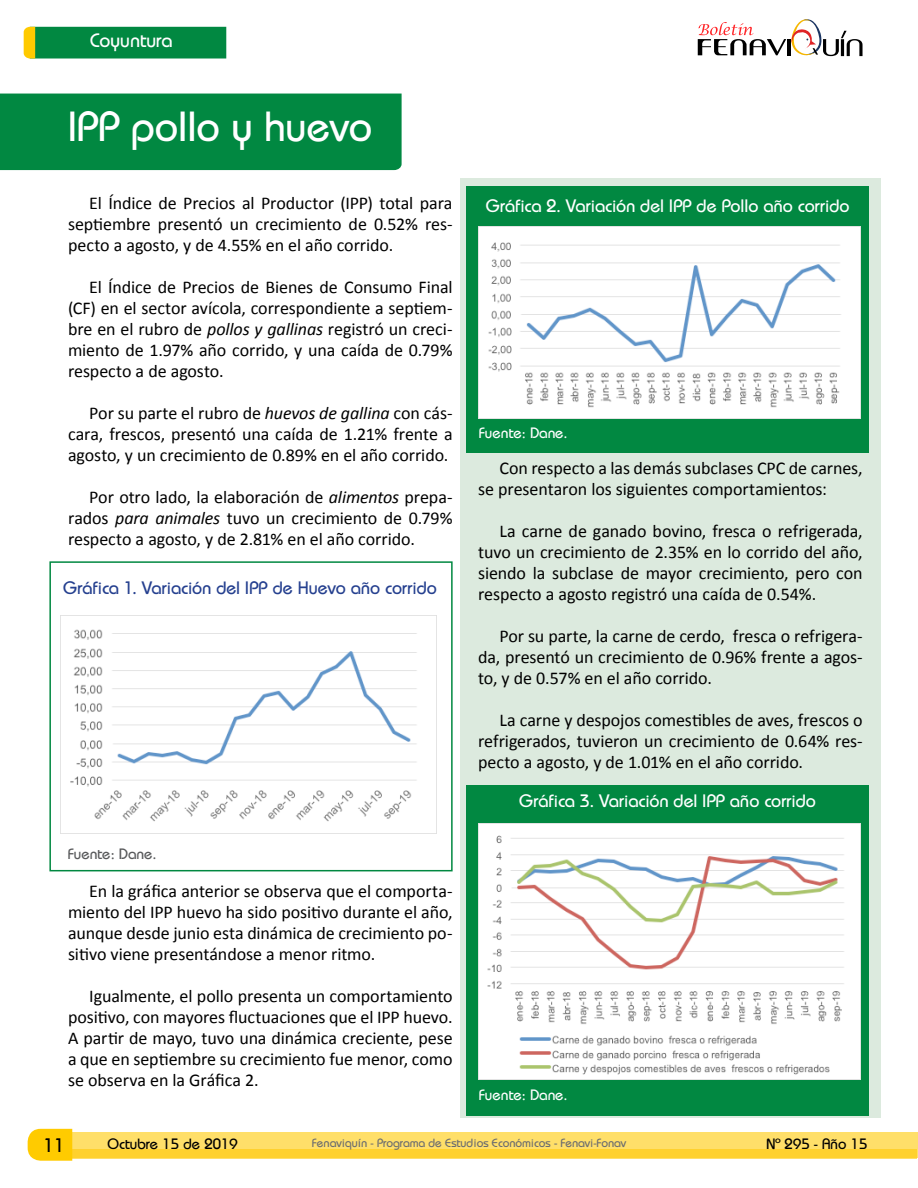
<style>
.page{position:relative;width:918px;height:1188px;background:#fff}
.page>*{position:absolute;margin:0;border:0;box-sizing:border-box;transform-origin:0 0}
.t1{font:42px "Bauhaus";color:#fff}
.t2{font:19.5px "Bauhaus";color:#fff}
.t3{font:19.5px "Bauhaus";color:#000}
.t4{font:18px/21px "Calibri";letter-spacing:-.005em;color:#000;text-align:justify}
.t5{font:18px "Bauhaus";letter-spacing:-.005em;color:#fff}
.t6{font:18px "Bauhaus";color:#25408f}
.t7{font:15px "Bauhaus";color:#000}
.t8{font:15px "Bauhaus";color:#fff}
.t9{font:15px "Bauhaus";color:#58595b}
.t10{font:12px "Bauhaus";color:#6b6c6f}
.s1{font-style:italic}
</style>
<div class="page">
<div style="left:70px;top:1132px;width:848px;height:26px;background:#ffdf69"></div>
<div style="left:68px;top:1149px;width:849px;height:10px;background:#ffd12e"></div>
<svg style="left:24px;top:27px;width:202px;height:32px"></svg>
<svg style="left:28px;top:1129px;width:44px;height:32px"></svg>
<svg style="left:698px;top:19px;width:165px;height:37px"></svg>
<div style="left:460px;top:179px;width:421px;height:939px;background:#dceade"></div>
<div style="left:466px;top:186px;width:403px;height:267px;background:#018841"></div>
<div style="left:49px;top:561px;width:404px;height:310px;border:2px solid #018841"></div>
<div style="left:466px;top:786px;width:403px;height:330px;background:#018841"></div>
<div style="left:0;top:94px;width:402px;height:76px;background:#018841"></div>
<img style="left:61px;top:615px;width:375px;height:207px">
<img style="left:478px;top:823px;width:383px;height:257px">
<img style="left:478px;top:226px;width:383px;height:193px">
<p class="t2" style="left:90px;top:28px;width:84px">Coyuntura</p>
<h1 class="t1" style="left:68px;top:100px;width:306px">IPP pollo y huevo</h1>
<p class="t4" style="left:68px;top:191px;width:386px;text-indent:21px">El Índice de Precios al Productor (IPP) total para septiembre presentó un crecimiento de 0.52% res&shy;pecto a agosto, y de 4.55% en el año corrido.</p>
<p class="t4" style="left:68px;top:275px;width:386px;text-indent:21px">El Índice de Precios de Bienes de Consumo Final (CF) en el sector avícola, correspondiente a septiem&shy;bre en el rubro de <span class="s1">pollos y gallinas</span> registró un creci&shy;miento de 1.97% año corrido, y una caída de 0.79% respecto a de agosto.</p>
<p class="t4" style="left:68px;top:401px;width:386px;text-indent:21px">Por su parte el rubro de <span class="s1">huevos de gallina</span> con cás&shy;cara, frescos, presentó una caída de 1.21% frente a agosto, y un crecimiento de 0.89% en el año corrido.</p>
<p class="t4" style="left:68px;top:485px;width:386px;text-indent:21px">Por otro lado, la elaboración de <span class="s1">alimentos</span> prepa&shy;rados <span class="s1">para animales</span> tuvo un crecimiento de 0.79% respecto a agosto, y de 2.81% en el año corrido.</p>
<p class="t6" style="left:63px;top:577px;width:375px">Gráfica 1. Variación del IPP de Huevo año corrido</p>
<p class="t9" style="left:68px;top:845px;width:90px">Fuente: Dane.</p>
<p class="t4" style="left:68px;top:879px;width:386px;text-indent:21px">En la gráfica anterior se observa que el comporta&shy;miento del IPP huevo ha sido positivo durante el año, aunque desde junio esta dinámica de crecimiento po&shy;sitivo viene presentándose a menor ritmo.</p>
<p class="t4" style="left:68px;top:984px;width:386px;text-indent:21px">Igualmente, el pollo presenta un comportamiento positivo, con mayores fluctuaciones que el IPP huevo.<br>A partir de mayo, tuvo una dinámica creciente, pese a que en septiembre su crecimiento fue menor, como se observa en la Gráfica 2.</p>
<p class="t5" style="left:486px;top:195px;width:365px">Gráfica 2. Variación del IPP de Pollo año corrido</p>
<p class="t8" style="left:479px;top:424px;width:90px">Fuente: Dane.</p>
<p class="t4" style="left:478px;top:457px;width:386px;text-indent:21px">Con respecto a las demás subclases CPC de carnes, se presentaron los siguientes comportamientos:</p>
<p class="t4" style="left:478px;top:520px;width:386px;text-indent:21px">La carne de ganado bovino, fresca o refrigerada, tuvo un crecimiento de 2.35% en lo corrido del año, siendo la subclase de mayor crecimiento, pero con respecto a agosto registró una caída de 0.54%.</p>
<p class="t4" style="left:478px;top:625px;width:386px;text-indent:21px">Por su parte, la carne de cerdo, fresca o refrigera&shy;da, presentó un crecimiento de 0.96% frente a agos&shy;to, y de 0.57% en el año corrido.</p>
<p class="t4" style="left:478px;top:709px;width:386px;text-indent:21px">La carne y despojos comestibles de aves, frescos o refrigerados, tuvieron un crecimiento de 0.64% res&shy;pecto a agosto, y de 1.01% en el año corrido.</p>
<p class="t5" style="left:519px;top:789px;width:298px">Gráfica 3. Variación del IPP año corrido</p>
<p class="t8" style="left:479px;top:1085px;width:90px">Fuente: Dane.</p>
<p class="t3" style="left:43px;top:1133px;width:23px">11</p>
<p class="t7" style="left:107px;top:1134px;width:132px">Octubre 15 de 2019</p>
<p class="t10" style="left:312px;top:1135px;width:315px">Fenaviquín - Programa de Estudios Económicos - Fenavi-Fonav</p>
<p class="t7" style="left:766px;top:1134px;width:103px">Nº 295 - Año 15</p>
</div>
